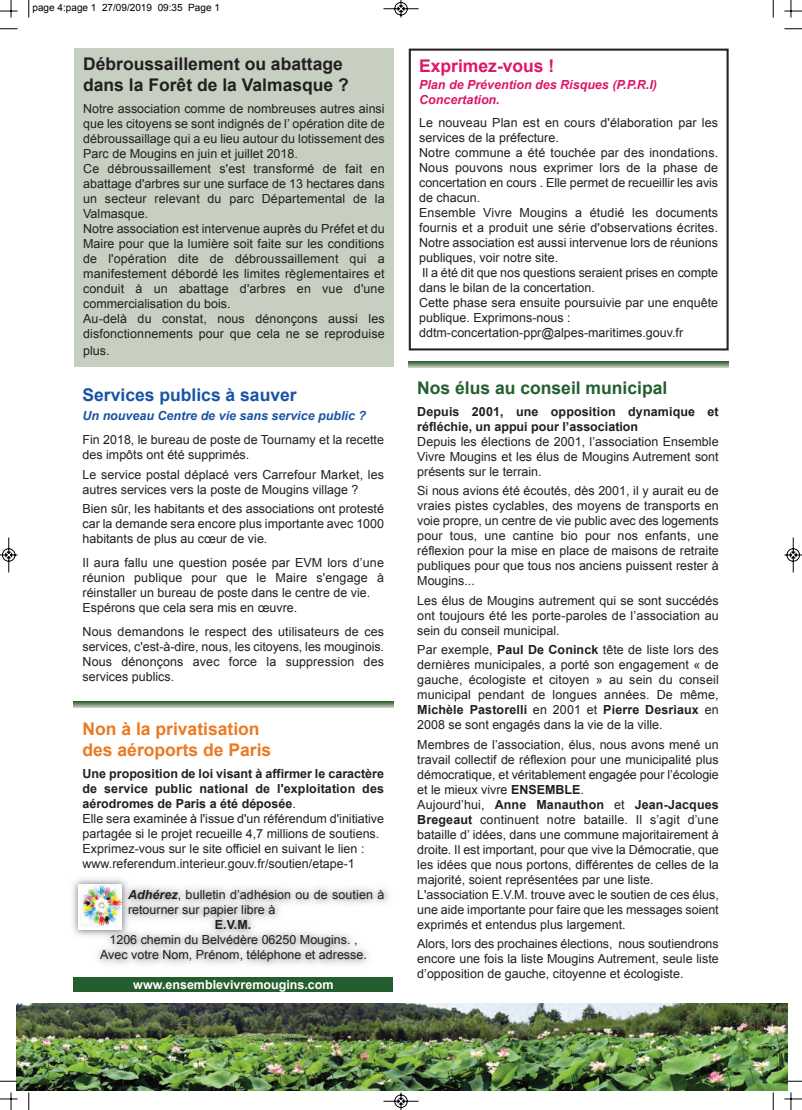
<style>
.page{position:relative;width:802px;height:1110px;background:#fff}
.page>*{position:absolute;margin:0;border:0;box-sizing:border-box;transform-origin:0 0}
.t1{font:700 17.5px/21px "Arial";color:#231f20}
.t2{font:700 17.5px/21px "Arial";color:#ea7a23}
.t3{font:700 17.5px "Arial";color:#255e2e}
.t4{font:700 17.5px "Arial";color:#1853a4}
.t5{font:700 17.5px "Arial";color:#df1666}
.t6{font:12.5px/15px "Arial";color:#231f20}
.t7{font:italic 700 12.5px/15px "Arial";color:#df1666}
.t8{font:700 12.5px "Arial";color:#fff}
.t9{font:700 12.5px "Arial";color:#231f20}
.t10{font:10px "Arial";color:#000}
.s1{font-weight:700;font-style:italic;color:#1853a4}
.s2{font-weight:700}
.s3{font-weight:700;font-style:italic}
</style>
<div class="page">
<div style="left:74px;top:49px;width:319px;height:318px;background:#c7cfc0"></div>
<img style="left:73px;top:879px;width:320px;height:106px">
<div style="left:78px;top:884px;width:44px;height:45px;background:#fff"></div>
<img style="left:81px;top:885px;width:41px;height:42px">
<img style="left:74px;top:702px;width:319px;height:6px">
<img style="left:17px;top:1003px;width:770px;height:87px">
<div style="left:74px;top:978px;width:319px;height:14px;background:#255e2e"></div>
<img style="left:408px;top:361px;width:320px;height:7px">
<svg style="left:28px;top:0;width:2px;height:18px"></svg>
<svg style="left:0;top:28px;width:18px;height:2px"></svg>
<svg style="left:773px;top:0;width:1px;height:18px"></svg>
<svg style="left:784px;top:28px;width:18px;height:2px"></svg>
<svg style="left:28px;top:1092px;width:2px;height:18px"></svg>
<svg style="left:0;top:1081px;width:18px;height:1px"></svg>
<svg style="left:773px;top:1092px;width:1px;height:18px"></svg>
<svg style="left:784px;top:1081px;width:18px;height:1px"></svg>
<svg style="left:0;top:0;width:17px;height:18px"></svg>
<svg style="left:784px;top:0;width:18px;height:18px"></svg>
<svg style="left:0;top:1092px;width:17px;height:18px"></svg>
<svg style="left:784px;top:1092px;width:18px;height:18px"></svg>
<svg style="left:383px;top:0;width:36px;height:18px"></svg>
<svg style="left:383px;top:1092px;width:36px;height:18px"></svg>
<svg style="left:0;top:537px;width:18px;height:36px"></svg>
<svg style="left:784px;top:537px;width:18px;height:36px"></svg>
<p class="t10" style="left:32px;top:2px;width:189px">page 4:page 1 27/09/2019 09:35 Page 1</p>
<p class="t1" style="left:83px;top:54px;width:267px">Débroussaillement ou abattage dans la Forêt de la Valmasque ?</p>
<p class="t6" style="left:83px;top:101px;width:303px">Notre association comme de nombreuses autres ainsi que les citoyens se sont indignés de l’ opération dite de débroussaillage qui a eu lieu autour du lotissement des Parc de Mougins en juin et juillet 2018.<br>Ce débroussaillement s'est transformé de fait en abattage d'arbres sur une surface de 13 hectares dans un secteur relevant du parc Départemental de la Valmasque.<br>Notre association est intervenue auprès du Préfet et du Maire pour que la lumière soit faite sur les conditions de l'opération dite de débroussaillement qui a manifestement débordé les limites règlementaires et conduit à un abattage d'arbres en vue d'une commercialisation du bois.<br>Au-delà du constat, nous dénonçons aussi les disfonctionnements pour que cela ne se reproduise</p>
<p class="t6" style="left:83px;top:343px;width:28px">plus.</p>
<p class="t4" style="left:82px;top:385px;width:216px">Services publics à sauver</p>
<p class="t6" style="left:82px;top:404px;width:303px;line-height:23.6px"><span class="s1">Un nouveau Centre de vie sans service public ?<br></span>Fin 2018, le bureau de poste de Tournamy et la recette</p>
<p class="t6" style="left:82px;top:445px;width:303px;line-height:19.5px">des impôts ont été supprimés.<br>Le service postal déplacé vers Carrefour Market, les</p>
<p class="t6" style="left:82px;top:479px;width:303px;line-height:19.5px">autres services vers la poste de Mougins village ?<br>Bien sûr, les habitants et des associations ont protesté</p>
<p class="t6" style="left:82px;top:516px;width:303px">car la demande sera encore plus importante avec 1000 habitants de plus au cœur de vie.</p>
<p class="t6" style="left:82px;top:555px;width:303px">Il aura fallu une question posée par EVM lors d’une réunion publique pour que le Maire s'engage à réinstaller un bureau de poste dans le centre de vie.<br>Espérons que cela sera mis en œuvre.</p>
<p class="t6" style="left:82px;top:624px;width:303px;text-align:justify">Nous demandons le respect des utilisateurs de ces services, c'est-à-dire, nous, les citoyens, les mouginois.<br>Nous dénonçons avec force la suppression des services publics.</p>
<p class="t2" style="left:82px;top:718px;width:190px">Non à la privatisation des aéroports de Paris</p>
<p class="t6" style="left:82px;top:766px;width:303px"><span class="s2">Une proposition de loi visant à affirmer le caractère de service public national de l'exploitation des aérodromes de Paris a été déposée</span>.<br>Elle sera examinée à l'issue d'un référendum d'initiative partagée si le projet recueille 4,7 millions de soutiens.<br>Exprimez-vous sur le site officiel en suivant le lien : www.referendum.interieur.gouv.fr/soutien/etape-1</p>
<p class="t6" style="left:128px;top:887px;width:258px"><span class="s3">Adhérez</span>, bulletin d’adhésion ou de soutien à</p>
<p class="t6" style="left:128px;top:902px;width:149px">retourner sur papier libre à</p>
<p class="t9" style="left:215px;top:918px;width:38px">E.V.M.</p>
<p class="t6" style="left:109px;top:932px;width:250px">1206 chemin du Belvédère 06250 Mougins. ,</p>
<p class="t6" style="left:100px;top:947px;width:268px">Avec votre Nom, Prénom, téléphone et adresse.</p>
<p class="t8" style="left:133px;top:978px;width:202px">www.ensemblevivremougins.com</p>
<p class="t5" style="left:419px;top:56px;width:137px">Exprimez-vous !</p>
<p class="t7" style="left:419px;top:77px;width:239px">Plan de Prévention des Risques (P.P.R.I)<br>Concertation.</p>
<p class="t6" style="left:419px;top:115px;width:300px">Le nouveau Plan est en cours d'élaboration par les services de la préfecture.<br>Notre commune a été touchée par des inondations.<br>Nous pouvons nous exprimer lors de la phase de concertation en cours . Elle permet de recueillir les avis de chacun.<br>Ensemble Vivre Mougins a étudié les documents fournis et a produit une série d'observations écrites.<br>Notre association est aussi intervenue lors de réunions publiques, voir notre site.<br>Il a été dit que nos questions seraient prises en compte dans le bilan de la concertation.<br>Cette phase sera ensuite poursuivie par une enquête publique. Exprimons-nous : ddtm-concertation-ppr@alpes-maritimes.gouv.fr</p>
<p class="t3" style="left:417px;top:378px;width:251px">Nos élus au conseil municipal</p>
<p class="t6" style="left:417px;top:404px;width:303px"><span class="s2">Depuis 2001, une opposition dynamique et réfléchie, un appui pour l’association<br></span>Depuis les élections de 2001, l’association Ensemble Vivre Mougins et les élus de Mougins Autrement sont présents sur le terrain.</p>
<p class="t6" style="left:417px;top:483px;width:303px;text-align:justify">Si nous avions été écoutés, dès 2001, il y aurait eu de vraies pistes cyclables, des moyens de transports en voie propre, un centre de vie public avec des logements pour tous, une cantine bio pour nos enfants, une réflexion pour la mise en place de maisons de retraite publiques pour que tous nos anciens puissent rester à Mougins...</p>
<p class="t6" style="left:417px;top:593px;width:303px;text-align:justify">Les élus de Mougins autrement qui se sont succédés ont toujours été les porte-paroles de l’association au sein du conseil municipal.</p>
<p class="t6" style="left:417px;top:642px;width:303px;text-align:justify">Par exemple, <span class="s2">Paul De Coninck</span> tête de liste lors des dernières municipales, a porté son engagement « de gauche, écologiste et citoyen » au sein du conseil municipal pendant de longues années. De même, <span class="s2">Michèle Pastorelli</span> en 2001 et <span class="s2">Pierre Desriaux</span> en 2008 se sont engagés dans la vie de la ville.</p>
<p class="t6" style="left:417px;top:737px;width:303px">Membres de l’association, élus, nous avons mené un travail collectif de réflexion pour une municipalité plus démocratique, et véritablement engagée pour l’écologie et le mieux vivre <span class="s2">ENSEMBLE</span>.<br>Aujourd’hui, <span class="s2">Anne Manauthon</span> et <span class="s2">Jean-Jacques Bregeaut</span> continuent notre bataille. Il s’agit d’une bataille d’ idées, dans une commune majoritairement à droite. Il est important, pour que vive la Démocratie, que les idées que nous portons, différentes de celles de la majorité, soient représentées par une liste.<br>L'association E.V.M. trouve avec le soutien de ces élus, une aide importante pour faire que les messages soient exprimés et entendus plus largement.</p>
<p class="t6" style="left:417px;top:936px;width:303px;text-align:justify">Alors, lors des prochaines élections, nous soutiendrons encore une fois la liste Mougins Autrement, seule liste d’opposition de gauche, citoyenne et écologiste.</p>
</div>
